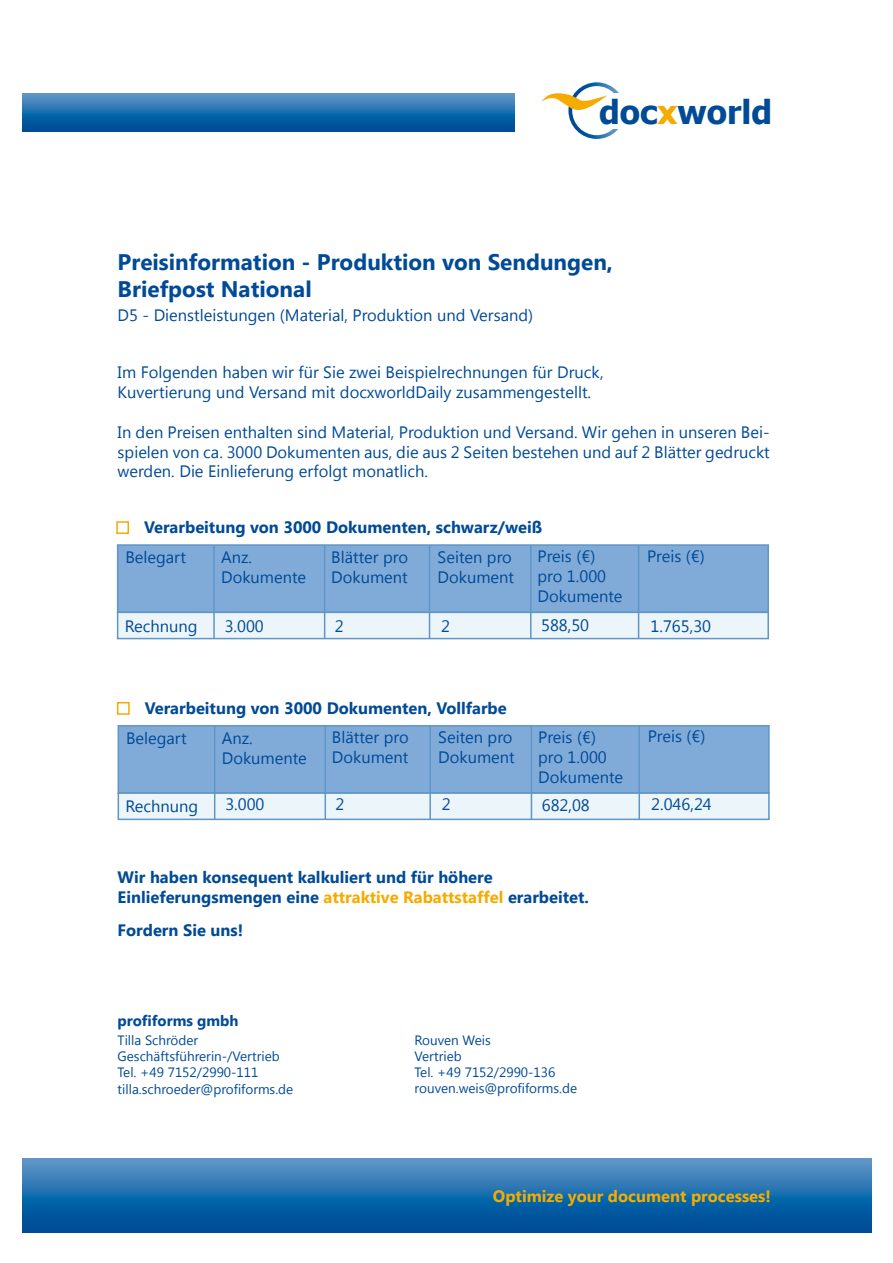
<style>
.page{position:relative;width:893px;height:1263px;background:#fff}
.page>*{position:absolute;margin:0;border:0;box-sizing:border-box;transform-origin:0 0}
.t1{font:700 33px "Tahoma";color:#004a96}
.t2{font:700 22.5px/27px "Segoe UI";color:#004a96}
.t3{font:16.5px/19.8px "Segoe UI";color:#004a96}
.t4{font:700 16.5px/19.8px "Segoe UI";color:#004a96}
.t5{font:700 16.5px "Segoe UI";color:#f6ab00}
.t6{font:700 15px "Segoe UI";color:#004a96}
.t7{font:13.5px/16.2px "Segoe UI";color:#004a96}
.s1{color:#f6ab00}
</style>
<div class="page">
<img style="left:568px;top:82px;width:57px;height:57px;border-radius:28px">
<div style="left:572px;top:86px;width:49px;height:49px;background:#fff;border-radius:50%"></div>
<div style="left:606px;top:94px;width:175px;height:35px;background:#fff"></div>
<svg style="left:541px;top:92px;width:66px;height:18px"></svg>
<div style="left:117px;top:544px;width:652px;height:69px;background:#80abd9;border:2px solid #5f96c7"></div>
<div style="left:116px;top:521px;width:13px;height:13px;border:2px solid #f6ab00"></div>
<div style="left:117px;top:612px;width:652px;height:27px;background:#ecf5fa;border:2px solid #5f96c7"></div>
<hr style="left:213px;top:545px;width:2px;height:94px;background:#5f96c7">
<hr style="left:324px;top:545px;width:1px;height:94px;background:#5f96c7">
<hr style="left:429px;top:545px;width:1px;height:94px;background:#5f96c7">
<hr style="left:530px;top:545px;width:1px;height:94px;background:#5f96c7">
<hr style="left:638px;top:545px;width:1px;height:94px;background:#5f96c7">
<div style="left:118px;top:725px;width:652px;height:69px;background:#80abd9;border:2px solid #5f96c7"></div>
<div style="left:117px;top:702px;width:13px;height:13px;border:2px solid #f6ab00"></div>
<div style="left:118px;top:792px;width:652px;height:28px;background:#ecf5fa;border:2px solid #5f96c7"></div>
<hr style="left:214px;top:726px;width:1px;height:93px;background:#5f96c7">
<hr style="left:325px;top:726px;width:1px;height:93px;background:#5f96c7">
<hr style="left:429px;top:726px;width:2px;height:93px;background:#5f96c7">
<hr style="left:531px;top:726px;width:1px;height:93px;background:#5f96c7">
<hr style="left:638px;top:726px;width:2px;height:93px;background:#5f96c7">
<svg style="left:22px;top:94px;width:492px;height:38px;background:#1f6dac"></svg>
<svg style="left:22px;top:1159px;width:849px;height:73px;background:#1f6dad"></svg>
<h1 class="t1" style="left:599px;top:89px;width:175px">doc<span class="s1">x</span>world</h1>
<h2 class="t2" style="left:118px;top:247px;width:497px">Preisinformation - Produktion von Sendungen,<br>Briefpost National</h2>
<p class="t3" style="left:118px;top:304px;width:417px">D5 - Dienstleistungen (Material, Produktion und Versand)</p>
<p class="t3" style="left:118px;top:362px;width:488px">Im Folgenden haben wir für Sie zwei Beispielrechnungen für Druck,<br>Kuvertierung und Versand mit docxworldDaily zusammengestellt.</p>
<p class="t3" style="left:118px;top:421px;width:654px;text-align:justify">In den Preisen enthalten sind Material, Produktion und Versand. Wir gehen in unseren Bei&shy;spielen von ca. 3000 Dokumenten aus, die aus 2 Seiten bestehen und auf 2 Blätter gedruckt werden. Die Einlieferung erfolgt monatlich.</p>
<p class="t4" style="left:144px;top:516px;width:399px">Verarbeitung von 3000 Dokumenten, schwarz/weiß</p>
<p class="t3" style="left:125px;top:546px;width:62px">Belegart</p>
<p class="t3" style="left:538px;top:546px;width:87px">Preis (€) pro 1.000<br>Dokumente</p>
<p class="t3" style="left:541px;top:615px;width:50px">588,50</p>
<p class="t3" style="left:331px;top:546px;width:78px">Blätter pro<br>Dokument</p>
<p class="t3" style="left:335px;top:615px;width:10px">2</p>
<p class="t3" style="left:438px;top:546px;width:78px">Seiten pro<br>Dokument</p>
<p class="t3" style="left:441px;top:615px;width:10px">2</p>
<p class="t3" style="left:221px;top:546px;width:87px">Anz.<br>Dokumente</p>
<p class="t3" style="left:225px;top:615px;width:41px">3.000</p>
<p class="t3" style="left:125px;top:615px;width:74px">Rechnung</p>
<p class="t3" style="left:647px;top:545px;width:59px">Preis (€)</p>
<p class="t3" style="left:651px;top:615px;width:62px">1.765,30</p>
<p class="t4" style="left:145px;top:697px;width:363px">Verarbeitung von 3000 Dokumenten, Vollfarbe</p>
<p class="t3" style="left:126px;top:727px;width:62px">Belegart</p>
<p class="t3" style="left:332px;top:727px;width:78px">Blätter pro<br>Dokument</p>
<p class="t3" style="left:336px;top:794px;width:10px">2</p>
<p class="t3" style="left:438px;top:727px;width:78px">Seiten pro<br>Dokument</p>
<p class="t3" style="left:442px;top:794px;width:10px">2</p>
<p class="t3" style="left:222px;top:727px;width:87px">Anz.<br>Dokumente</p>
<p class="t3" style="left:225px;top:794px;width:41px">3.000</p>
<p class="t3" style="left:125px;top:795px;width:74px">Rechnung</p>
<p class="t3" style="left:538px;top:727px;width:87px">Preis (€) pro 1.000<br>Dokumente</p>
<p class="t3" style="left:542px;top:794px;width:50px">682,08</p>
<p class="t4" style="left:118px;top:867px;width:473px">Wir haben konsequent kalkuliert und für höhere<br>Einlieferungsmengen eine <span class="s1">attraktive Rabattstaffel</span> erarbeitet.</p>
<p class="t4" style="left:118px;top:919px;width:127px">Fordern Sie uns!</p>
<p class="t3" style="left:648px;top:726px;width:59px">Preis (€)</p>
<p class="t3" style="left:651px;top:794px;width:62px">2.046,24</p>
<p class="t6" style="left:118px;top:1009px;width:122px">profiforms gmbh</p>
<p class="t7" style="left:118px;top:1031px;width:177px">Tilla Schröder<br>Geschäftsführerin-/Vertrieb<br>Tel. +49 7152/2990-111 tilla.schroeder@profiforms.de</p>
<p class="t7" style="left:415px;top:1031px;width:164px">Rouven Weis<br>Vertrieb<br>Tel. +49 7152/2990-136 rouven.weis@profiforms.de</p>
<p class="t5" style="left:493px;top:1184px;width:279px">Optimize your document processes!</p>
</div>
